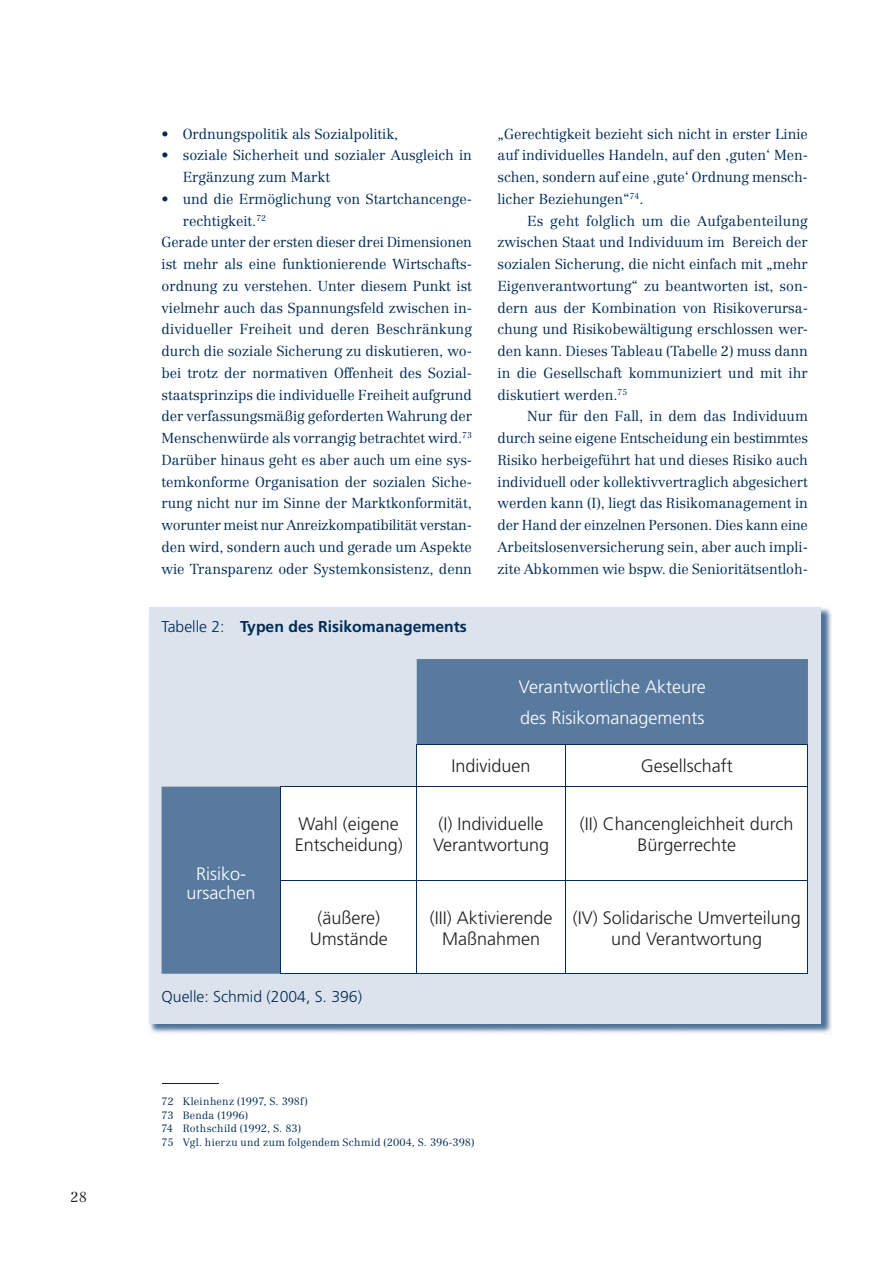
<style>
.page{position:relative;width:893px;height:1263px;background:#fff}
.page>*{position:absolute;margin:0;border:0;box-sizing:border-box;transform-origin:0 0}
.t1{font:300 18px/21px "Frutiger";color:#231f20;text-align:center}
.t2{font:300 18px/31.5px "Frutiger";color:#fff}
.t3{font:700 15.75px "Frutiger";color:#002c55}
.t4{font:300 15.75px "Frutiger";color:#002c55}
.t5{font:300 14.25px/21.8px "Centennial";letter-spacing:-.005em;color:#002c55}
.t6{font:300 14.25px "Centennial";letter-spacing:.015em;color:#002c55}
.t7{font:300 14.25px "Centennial";color:#231f20}
.t8{font:300 10.5px/13.5px "Centennial";letter-spacing:.01em;color:#002c55}
.s1{font-family:"Frutiger CE";font-weight:300}
</style>
<div class="page">
<img style="left:149px;top:608px;width:683px;height:426px">
<div style="left:149px;top:607px;width:672px;height:416px;background:#dde3ec"></div>
<svg style="left:162px;top:659px;width:646px;height:315px;fill:#587a9e"></svg>
<div style="left:281px;top:744px;width:527px;height:229px;background:#fff"></div>
<hr style="left:565px;top:787px;width:1px;height:93px;background:#002c55">
<hr style="left:808px;top:787px;width:1px;height:93px;background:#002c55">
<hr style="left:417px;top:880px;width:391px;height:1px;background:#002c55">
<hr style="left:565px;top:880px;width:1px;height:93px;background:#002c55">
<hr style="left:808px;top:880px;width:1px;height:93px;background:#002c55">
<hr style="left:417px;top:973px;width:391px;height:1px;background:#002c55">
<hr style="left:417px;top:744px;width:149px;height:1px;background:#002c55">
<hr style="left:417px;top:744px;width:1px;height:42px;background:#002c55">
<hr style="left:566px;top:744px;width:242px;height:1px;background:#002c55">
<hr style="left:565px;top:744px;width:1px;height:42px;background:#002c55">
<hr style="left:808px;top:744px;width:1px;height:42px;background:#002c55">
<hr style="left:280px;top:786px;width:528px;height:1px;background:#002c55">
<hr style="left:280px;top:787px;width:1px;height:93px;background:#002c55">
<hr style="left:417px;top:787px;width:1px;height:93px;background:#002c55">
<hr style="left:280px;top:880px;width:137px;height:1px;background:#002c55">
<hr style="left:280px;top:880px;width:1px;height:93px;background:#002c55">
<hr style="left:417px;top:880px;width:1px;height:93px;background:#002c55">
<hr style="left:280px;top:973px;width:137px;height:1px;background:#002c55">
<hr style="left:162px;top:1083px;width:57px;height:1px;background:#231f20">
<p class="t7" style="left:70px;top:1191px;width:18px">28</p>
<p class="t5" style="left:162px;top:124px;width:238px">• Ordnungspolitik als Sozialpolitik,</p>
<p class="t5" style="left:183px;top:145px;width:291px;text-indent:-21px">• soziale Sicherheit und sozialer Ausgleich in<br>Ergänzung zum Markt</p>
<p class="t5" style="left:162px;top:189px;width:312px">• und die Ermöglichung von Startchancenge-</p>
<p class="t5" style="left:183px;top:211px;width:85px">rechtigkeit.<sup>72</sup></p>
<p class="t5" style="left:162px;top:232px;width:312px">Gerade unter der ersten dieser drei Dimensionen</p>
<p class="t5" style="left:162px;top:254px;width:312px">ist mehr als eine funktionierende Wirtschafts-</p>
<p class="t5" style="left:162px;top:276px;width:312px">ordnung zu verstehen. Unter diesem Punkt ist</p>
<p class="t5" style="left:162px;top:298px;width:312px">vielmehr auch das Spannungsfeld zwischen in-</p>
<p class="t5" style="left:162px;top:319px;width:312px">dividueller Freiheit und deren Beschränkung</p>
<p class="t5" style="left:162px;top:341px;width:312px">durch die soziale Sicherung zu diskutieren, wo-</p>
<p class="t5" style="left:162px;top:363px;width:312px">bei trotz der normativen Offenheit des Sozial-</p>
<p class="t5" style="left:162px;top:385px;width:312px">staatsprinzips die individuelle Freiheit aufgrund</p>
<p class="t5" style="left:162px;top:406px;width:312px">der verfassungsmäßig geforderten Wahrung der</p>
<p class="t5" style="left:162px;top:428px;width:312px">Menschenwürde als vorrangig betrachtet wird.<sup>73</sup></p>
<p class="t5" style="left:162px;top:450px;width:312px">Darüber hinaus geht es aber auch um eine sys-</p>
<p class="t5" style="left:162px;top:472px;width:312px">temkonforme Organisation der sozialen Siche-</p>
<p class="t5" style="left:162px;top:493px;width:312px">rung nicht nur im Sinne der Marktkonformität,</p>
<p class="t5" style="left:162px;top:515px;width:312px">worunter meist nur Anreizkompatibilität verstan-</p>
<p class="t5" style="left:162px;top:537px;width:312px">den wird, sondern auch und gerade um Aspekte</p>
<p class="t5" style="left:162px;top:559px;width:312px">wie Transparenz oder Systemkonsistenz, denn</p>
<p class="t3" style="left:162px;top:620px;width:307px"><span class="s1">Tabelle 2:</span> Typen des Risikomanagements</p>
<p class="t5" style="left:497px;top:124px;width:312px">„Gerechtigkeit bezieht sich nicht in erster Linie</p>
<p class="t5" style="left:497px;top:145px;width:312px">auf individuelles Handeln, auf den ‚guten‘ Men-</p>
<p class="t5" style="left:497px;top:167px;width:312px">schen, sondern auf eine ‚gute‘ Ordnung mensch-</p>
<p class="t5" style="left:497px;top:189px;width:148px">licher Beziehungen“<sup>74</sup>.</p>
<p class="t6" style="left:527px;top:215px;width:282px">Es geht folglich um die Aufgabenteilung</p>
<p class="t5" style="left:497px;top:232px;width:312px">zwischen Staat und Individuum im Bereich der</p>
<p class="t5" style="left:497px;top:254px;width:312px">sozialen Sicherung, die nicht einfach mit „mehr</p>
<p class="t5" style="left:497px;top:276px;width:312px">Eigenverantwortung“ zu beantworten ist, son-</p>
<p class="t5" style="left:497px;top:298px;width:312px">dern aus der Kombination von Risikoverursa-</p>
<p class="t5" style="left:497px;top:319px;width:312px">chung und Risikobewältigung erschlossen wer-</p>
<p class="t5" style="left:497px;top:341px;width:312px">den kann. Dieses Tableau (Tabelle 2) muss dann</p>
<p class="t5" style="left:497px;top:363px;width:312px">in die Gesellschaft kommuniziert und mit ihr</p>
<p class="t5" style="left:497px;top:385px;width:131px">diskutiert werden.<sup>75</sup></p>
<p class="t5" style="left:527px;top:406px;width:282px">Nur für den Fall, in dem das Individuum</p>
<p class="t5" style="left:497px;top:428px;width:312px">durch seine eigene Entscheidung ein bestimmtes</p>
<p class="t5" style="left:497px;top:450px;width:312px">Risiko herbeigeführt hat und dieses Risiko auch</p>
<p class="t5" style="left:497px;top:472px;width:312px">individuell oder kollektivvertraglich abgesichert</p>
<p class="t5" style="left:497px;top:493px;width:312px">werden kann (I), liegt das Risikomanagement in</p>
<p class="t5" style="left:497px;top:515px;width:312px">der Hand der einzelnen Personen. Dies kann eine</p>
<p class="t5" style="left:497px;top:537px;width:312px">Arbeitslosenversicherung sein, aber auch impli-</p>
<p class="t5" style="left:497px;top:559px;width:312px">zite Abkommen wie bspw. die Senioritätsentloh-</p>
<p class="t2" style="left:519px;top:672px;width:188px">Verantwortliche Akteure des Risikomanagements</p>
<p class="t1" style="left:452px;top:757px;width:81px">Individuen</p>
<p class="t1" style="left:641px;top:757px;width:93px">Gesellschaft</p>
<p class="t2" style="left:196px;top:859px;width:52px">Risiko-</p>
<p class="t2" style="left:187px;top:878px;width:71px">ursachen</p>
<p class="t1" style="left:295px;top:815px;width:110px;text-align:left">Wahl (eigene<br>Entscheidung)</p>
<p class="t1" style="left:433px;top:815px;width:118px">(I) Individuelle<br>Verantwortung</p>
<p class="t1" style="left:580px;top:815px;width:215px">(II) Chancengleichheit durch<br>Bürgerrechte</p>
<p class="t1" style="left:310px;top:908px;width:80px">(äußere)<br>Umstände</p>
<p class="t1" style="left:430px;top:908px;width:124px">(III) Aktivierende<br>Maßnahmen</p>
<p class="t1" style="left:573px;top:908px;width:230px">(IV) Solidarische Umverteilung und Verantwortung</p>
<p class="t4" style="left:162px;top:990px;width:202px">Quelle: Schmid (2004, S. 396)</p>
<p class="t8" style="left:162px;top:1095px;width:314px">72 Kleinhenz (1997, S. 398f)<br>73 Benda (1996)<br>74 Rothschild (1992, S. 83)<br>75 Vgl. hierzu und zum folgendem Schmid (2004, S. 396-398)</p>
</div>
